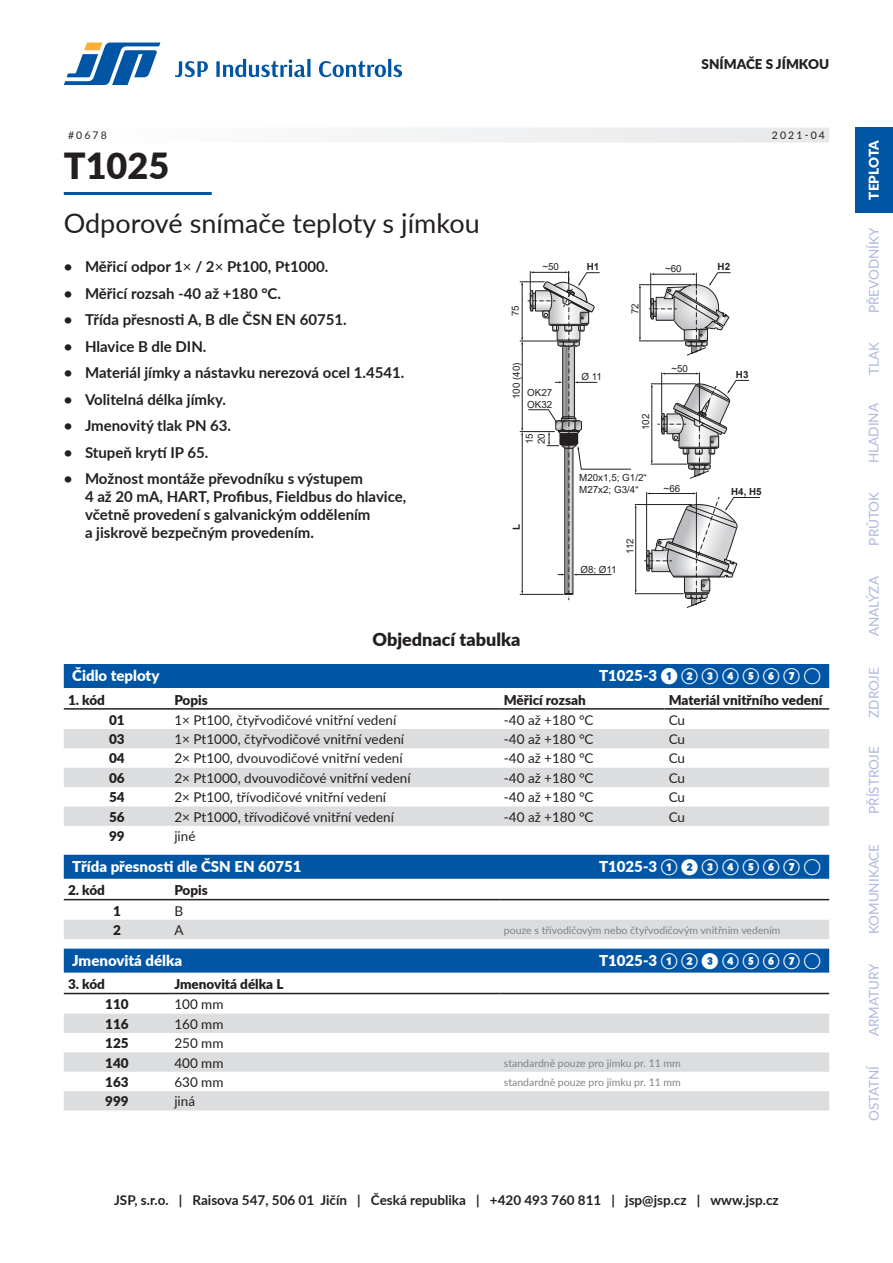
<style>
.page{position:relative;width:893px;height:1263px;background:#fff}
.page>*{position:absolute;margin:0;border:0;box-sizing:border-box;transform-origin:0 0}
.Produkt{font:900 36px "Lato";color:#231f20}
.Popis_produktu{font:27px "Lato";color:#231f20}
.Nadpis_1{font:900 18px "Lato";color:#231f20}
.t1{font:700 15px/18px "Lato";color:#231f20}
.Sekce{font:900 15px "Lato";color:#fff}
.Základ{font:13.5px "Lato";color:#231f20}
.t2{font:700 13.5px "Lato";color:#231f20}
.Záklaví{font:900 13.5px "Lato";color:#231f20}
.t3{font:13.5px "Lato";color:#adb8dc}
.Kód{font:900 13.5px "Lato";color:#231f20}
.t4{font:900 13.5px "Lato";letter-spacing:-.01em;color:#fff}
.Poznámka{font:10.5px "Lato";color:#808285}
.Meta{font:10.5px "Lato";letter-spacing:.2em;color:#231f20}
.t5{font:9.75px/11.7px "Arial";color:#231f20}
.t6{font:700 9.75px "Arial";color:#231f20}
.s1{font-weight:400}
</style>
<div class="page">
<svg style="left:64px;top:43px;width:96px;height:42px"></svg>
<svg style="left:175px;top:59px;width:227px;height:18px"></svg>
<div style="left:855px;top:128px;width:38px;height:85px;background:#0155a5"></div>
<div style="left:64px;top:128px;width:765px;height:15px;background:#f2f3f4"></div>
<hr style="left:64px;top:192px;width:148px;height:3px;background:#0155a5">
<div style="left:64px;top:664px;width:765px;height:24px;background:#0155a5"></div>
<div style="left:64px;top:855px;width:765px;height:24px;background:#0155a5"></div>
<div style="left:64px;top:949px;width:765px;height:24px;background:#0155a5"></div>
<svg style="left:64px;top:729px;width:765px;height:97px;fill:#dcdddf"></svg>
<hr style="left:64px;top:708px;width:106px;height:2px;background:#231f20">
<hr style="left:170px;top:708px;width:330px;height:2px;background:#231f20">
<hr style="left:500px;top:708px;width:164px;height:2px;background:#231f20">
<hr style="left:664px;top:708px;width:165px;height:2px;background:#231f20">
<div style="left:64px;top:920px;width:765px;height:19px;background:#dcdddf"></div>
<hr style="left:64px;top:899px;width:106px;height:1px;background:#231f20">
<hr style="left:170px;top:899px;width:330px;height:1px;background:#231f20">
<hr style="left:500px;top:899px;width:329px;height:1px;background:#231f20">
<svg style="left:64px;top:1014px;width:765px;height:96px;fill:#dcdddf"></svg>
<hr style="left:64px;top:993px;width:106px;height:1px;background:#231f20">
<hr style="left:170px;top:993px;width:330px;height:1px;background:#231f20">
<hr style="left:500px;top:993px;width:329px;height:1px;background:#231f20">
<svg style="left:520px;top:271px;width:240px;height:337px"></svg>
<p class="Záklaví" style="left:702px;top:54px;width:10px">snímače</p>
<p class="Záklaví" style="left:766px;top:54px;width:17px">s jímkou</p>
<p class="Meta" style="left:68px;top:128px;width:40px">#0678</p>
<p class="Meta" style="left:772px;top:128px;width:55px">2021-04</p>
<p class="Produkt" style="left:64px;top:139px;width:107px">T1025</p>
<p class="Popis_produktu" style="left:64px;top:204px;width:417px">Odporové snímače teploty s jímkou</p>
<p class="t1" style="left:64px;top:257px;width:266px">• Měřicí odpor 1<span class="s1">×</span> / 2<span class="s1">×</span> Pt100, Pt1000.</p>
<p class="t1" style="left:64px;top:284px;width:219px">• Měřicí rozsah -40 až +180 °C.</p>
<p class="t1" style="left:64px;top:310px;width:285px">• Třída přesnosti A, B dle ČSN EN 60751.</p>
<p class="t1" style="left:64px;top:337px;width:144px">• Hlavice B dle DIN.</p>
<p class="t1" style="left:64px;top:363px;width:342px">• Materiál jímky a nástavku nerezová ocel 1.4541.</p>
<p class="t1" style="left:64px;top:390px;width:164px">• Volitelná délka jímky.</p>
<p class="t1" style="left:64px;top:416px;width:169px">• Jmenovitý tlak PN 63.</p>
<p class="t1" style="left:64px;top:443px;width:146px">• Stupeň krytí IP 65.</p>
<p class="t1" style="left:85px;top:469px;width:323px;text-indent:-21px">• Možnost montáže převodníku s výstupem<br>4 až 20 mA, HART, Profibus, Fieldbus do hlavice, včetně provedení s galvanickým oddělením<br>a jiskrově bezpečným provedením.</p>
<p class="t6" style="left:587px;top:260px;width:14px">H1</p>
<p class="t6" style="left:718px;top:260px;width:14px">H2</p>
<p class="t5" style="left:542px;top:261px;width:18px">~50</p>
<p class="t5" style="left:665px;top:263px;width:18px">~60</p>
<p class="t5" style="left:629px;top:314px;width:12px;rotate:-90deg">72</p>
<p class="t5" style="left:509px;top:316px;width:12px;rotate:-90deg">75</p>
<p class="t5" style="left:510px;top:399px;width:38px;rotate:-90deg">100 (40)</p>
<p class="t5" style="left:671px;top:362px;width:18px">~50</p>
<p class="t6" style="left:736px;top:368px;width:14px">H3</p>
<p class="t5" style="left:582px;top:371px;width:22px">Ø 11</p>
<p class="t5" style="left:527px;top:387px;width:27px">OK27<br>OK32</p>
<p class="t5" style="left:640px;top:430px;width:18px;rotate:-90deg">102</p>
<p class="t5" style="left:524px;top:444px;width:12px;rotate:-90deg">15<br>20</p>
<p class="t5" style="left:579px;top:472px;width:69px">M20x1,5; G1/2“<br>M27x2; G3/4“</p>
<p class="t5" style="left:664px;top:482px;width:18px">~66</p>
<p class="t6" style="left:731px;top:485px;width:32px">H4, H5</p>
<p class="t6" style="left:509px;top:530px;width:7px;rotate:-90deg">L</p>
<p class="t5" style="left:624px;top:554px;width:17px;rotate:-90deg">112</p>
<p class="Nadpis_1" style="left:373px;top:626px;width:149px">Objednací tabulka</p>
<p class="t5" style="left:580px;top:563px;width:38px">Ø8; Ø11</p>
<p class="Sekce" style="left:72px;top:664px;width:89px">Čidlo teploty</p>
<p class="Sekce" style="left:599px;top:664px;width:203px">T1025-3 ❶ ② ③ ④ ⑤ ⑥ ⑦</p>
<p class="Záklaví" style="left:68px;top:689px;width:38px">1. kód</p>
<p class="Záklaví" style="left:174px;top:689px;width:35px">Popis</p>
<p class="Záklaví" style="left:504px;top:689px;width:83px">Měřicí rozsah</p>
<p class="Záklaví" style="left:669px;top:689px;width:155px">Materiál vnitřního vedení</p>
<p class="Kód" style="left:109px;top:710px;width:17px">01</p>
<p class="Základ" style="left:174px;top:710px;width:224px">1× Pt100, čtyřvodičové vnitřní vedení</p>
<p class="Základ" style="left:504px;top:710px;width:91px">-40 až +180 °C</p>
<p class="Základ" style="left:669px;top:710px;width:18px">Cu</p>
<p class="Kód" style="left:109px;top:729px;width:17px">03</p>
<p class="Základ" style="left:174px;top:729px;width:231px">1× Pt1000, čtyřvodičové vnitřní vedení</p>
<p class="Základ" style="left:504px;top:729px;width:91px">-40 až +180 °C</p>
<p class="Základ" style="left:669px;top:729px;width:18px">Cu</p>
<p class="Kód" style="left:109px;top:748px;width:17px">04</p>
<p class="Základ" style="left:174px;top:749px;width:230px">2× Pt100, dvouvodičové vnitřní vedení</p>
<p class="Základ" style="left:504px;top:749px;width:91px">-40 až +180 °C</p>
<p class="Základ" style="left:669px;top:749px;width:18px">Cu</p>
<p class="Kód" style="left:109px;top:768px;width:17px">06</p>
<p class="Základ" style="left:174px;top:768px;width:238px">2× Pt1000, dvouvodičové vnitřní vedení</p>
<p class="Základ" style="left:504px;top:768px;width:91px">-40 až +180 °C</p>
<p class="Základ" style="left:669px;top:768px;width:18px">Cu</p>
<p class="Kód" style="left:109px;top:787px;width:17px">54</p>
<p class="Základ" style="left:174px;top:788px;width:213px">2× Pt100, třívodičové vnitřní vedení</p>
<p class="Základ" style="left:504px;top:788px;width:91px">-40 až +180 °C</p>
<p class="Základ" style="left:669px;top:788px;width:18px">Cu</p>
<p class="Kód" style="left:109px;top:806px;width:17px">56</p>
<p class="Základ" style="left:174px;top:807px;width:221px">2× Pt1000, třívodičové vnitřní vedení</p>
<p class="Základ" style="left:504px;top:807px;width:91px">-40 až +180 °C</p>
<p class="Základ" style="left:669px;top:807px;width:18px">Cu</p>
<p class="Kód" style="left:109px;top:826px;width:17px">99</p>
<p class="Základ" style="left:174px;top:826px;width:23px">jiné</p>
<p class="Sekce" style="left:72px;top:855px;width:231px">Třída přesnosti dle ČSN EN 60751</p>
<p class="Sekce" style="left:599px;top:855px;width:203px">T1025-3 ① ❷ ③ ④ ⑤ ⑥ ⑦</p>
<p class="Záklaví" style="left:68px;top:880px;width:38px">2. kód</p>
<p class="Záklaví" style="left:174px;top:880px;width:35px">Popis</p>
<p class="Kód" style="left:113px;top:900px;width:9px">1</p>
<p class="Základ" style="left:174px;top:901px;width:10px">B</p>
<p class="Kód" style="left:113px;top:920px;width:9px">2</p>
<p class="Základ" style="left:174px;top:920px;width:11px">A</p>
<p class="Poznámka" style="left:504px;top:923px;width:278px">pouze s třívodičovým nebo čtyřvodičovým vnitřním vedením</p>
<p class="Sekce" style="left:72px;top:949px;width:111px">Jmenovitá délka</p>
<p class="Sekce" style="left:599px;top:949px;width:203px">T1025-3 ① ② ❸ ④ ⑤ ⑥ ⑦</p>
<p class="Záklaví" style="left:68px;top:974px;width:38px">3. kód</p>
<p class="Záklaví" style="left:174px;top:974px;width:111px">Jmenovitá délka L</p>
<p class="Kód" style="left:105px;top:994px;width:25px">110</p>
<p class="Základ" style="left:174px;top:995px;width:51px">100 mm</p>
<p class="Kód" style="left:105px;top:1014px;width:25px">116</p>
<p class="Základ" style="left:174px;top:1014px;width:51px">160 mm</p>
<p class="Kód" style="left:105px;top:1033px;width:25px">125</p>
<p class="Základ" style="left:174px;top:1033px;width:51px">250 mm</p>
<p class="Kód" style="left:105px;top:1052px;width:25px">140</p>
<p class="Základ" style="left:174px;top:1053px;width:51px">400 mm</p>
<p class="Poznámka" style="left:504px;top:1055px;width:178px">standardně pouze pro jímku pr. 11 mm</p>
<p class="Kód" style="left:105px;top:1072px;width:25px">163</p>
<p class="Základ" style="left:174px;top:1072px;width:51px">630 mm</p>
<p class="Poznámka" style="left:504px;top:1075px;width:178px">standardně pouze pro jímku pr. 11 mm</p>
<p class="Kód" style="left:105px;top:1091px;width:25px">999</p>
<p class="Základ" style="left:174px;top:1092px;width:22px">jiná</p>
<p class="t2" style="left:64px;top:1190px;width:210px">Objednávkový kat l g 2021</p>
<p class="t2" style="left:665px;top:1190px;width:166px">Snímače teploty | 65</p>
<p class="t2" style="left:114px;top:1190px;width:666px">JSP, s.r.o. | Raisova 547, 506 01 Jičín | Česká republika | +420 493 760 811 | jsp@jsp.cz | www.jsp.cz</p>
<p class="t4" style="left:864px;top:199px;width:61px;rotate:-90deg">TEPLOTA</p>
<p class="t3" style="left:864px;top:313px;width:87px;rotate:-90deg">PŘEVODNÍKY</p>
<p class="t3" style="left:864px;top:375px;width:34px;rotate:-90deg">TLAK</p>
<p class="t3" style="left:864px;top:463px;width:61px;rotate:-90deg">HLADINA</p>
<p class="t3" style="left:864px;top:545px;width:55px;rotate:-90deg">PRŮTOK</p>
<p class="t3" style="left:864px;top:636px;width:61px;rotate:-90deg">ANALÝZA</p>
<p class="t3" style="left:864px;top:718px;width:52px;rotate:-90deg">ZDROJE</p>
<p class="t3" style="left:864px;top:814px;width:69px;rotate:-90deg">PŘÍSTROJE</p>
<p class="t3" style="left:864px;top:934px;width:92px;rotate:-90deg">KOMUNIKACE</p>
<p class="t3" style="left:864px;top:1036px;width:74px;rotate:-90deg">ARMATURY</p>
<p class="t3" style="left:864px;top:1121px;width:58px;rotate:-90deg">OSTATNÍ</p>
</div>
